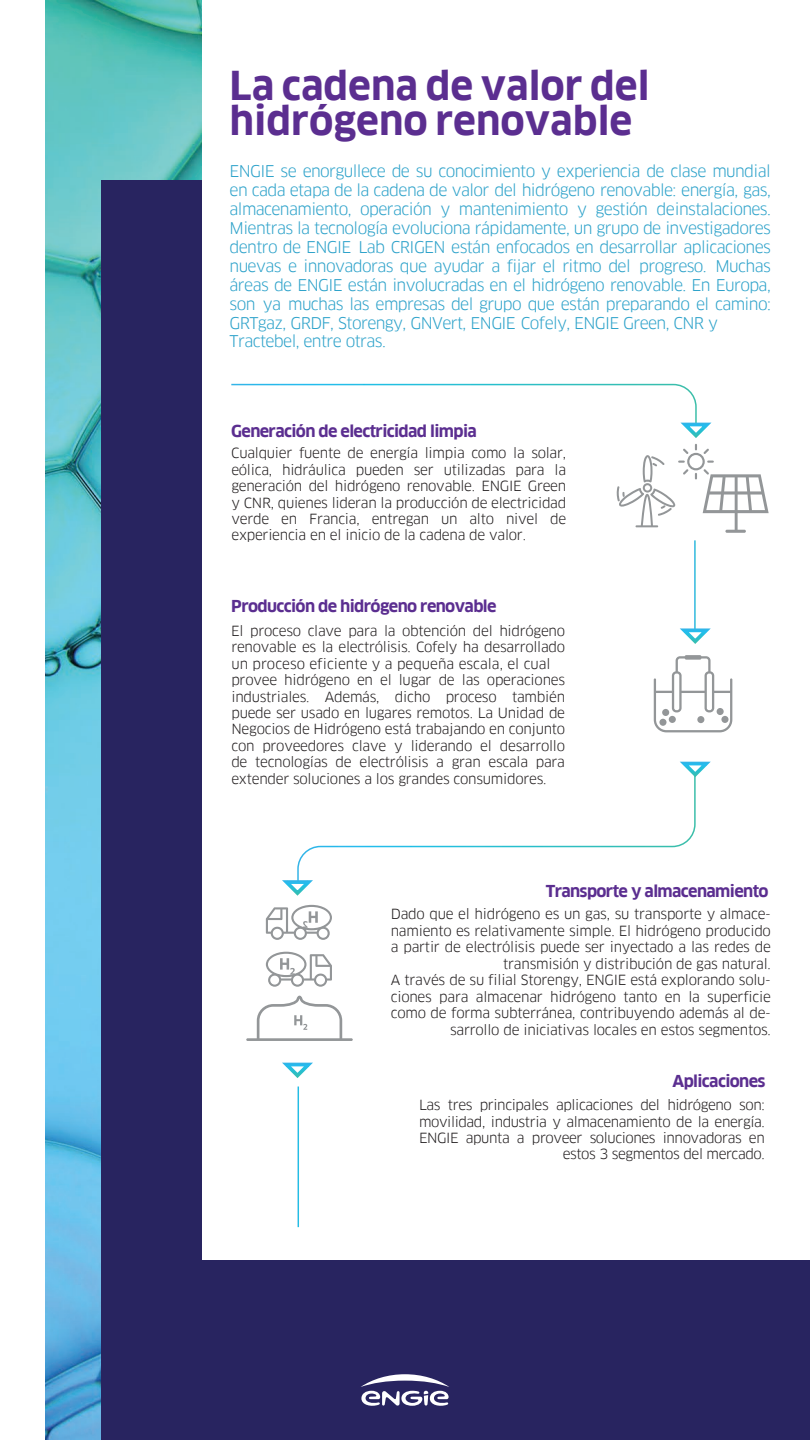
<style>
.page{position:relative;width:810px;height:1440px;background:#fff}
.page>*{position:absolute;margin:0;border:0;box-sizing:border-box;transform-origin:0 0}
.t1{font:700 38.92px/35px "Clan";color:#5b2e90}
.t2{font:700 16.12px "Clan";letter-spacing:-.04em;color:#5b2e90}
.t3{font:15.83px/19px "Clan";letter-spacing:-.04em;color:#2da2ca}
.t4{font:13.73px/16.4px "Clan";letter-spacing:-.02em;color:#211d1e;text-align:right}
</style>
<div class="page">
<img style="left:46px;top:0;width:156px;height:1440px">
<div style="left:101px;top:180px;width:709px;height:1260px;background:#282460"></div>
<div style="left:202px;top:0;width:608px;height:1260px;background:#fff"></div>
<svg style="left:361px;top:1374px;width:88px;height:32px"></svg>
<svg style="left:654px;top:655px;width:78px;height:77px"></svg>
<div style="left:662px;top:709px;width:7px;height:7px;background:#939698;border-radius:50%"></div>
<div style="left:669px;top:716px;width:7px;height:7px;background:#939698;border-radius:50%"></div>
<div style="left:659px;top:719px;width:8px;height:7px;background:#939698;border-radius:50%"></div>
<div style="left:697px;top:716px;width:7px;height:7px;background:#939698;border-radius:50%"></div>
<div style="left:717px;top:708px;width:7px;height:7px;background:#939698;border-radius:50%"></div>
<div style="left:721px;top:716px;width:8px;height:7px;background:#939698;border-radius:50%"></div>
<svg style="left:266px;top:952px;width:66px;height:35px"></svg>
<svg style="left:266px;top:905px;width:66px;height:35px"></svg>
<svg style="left:246px;top:996px;width:107px;height:45px"></svg>
<svg style="left:282px;top:1062px;width:31px;height:16px"></svg>
<svg style="left:231px;top:383px;width:538px;height:150px"></svg>
<svg style="left:680px;top:625px;width:31px;height:19px"></svg>
<svg style="left:282px;top:761px;width:429px;height:135px"></svg>
<h1 class="t1" style="left:230px;top:68px;width:422px">La cadena de valor del hidrógeno renovable</h1>
<p class="t3" style="left:230px;top:161px;width:543px">ENGIE se enorgullece de su conocimiento y experiencia de clase mundial en cada etapa de la cadena de valor del hidrógeno renovable: energía, gas, almacenamiento, operación y mantenimiento y gestión deinstalaciones.<br>Mientras la tecnología evoluciona rápidamente, un grupo de investigadores dentro de ENGIE Lab CRIGEN están enfocados en desarrollar aplicaciones nuevas e innovadoras que ayudar a fijar el ritmo del progreso. Muchas áreas de ENGIE están involucradas en el hidrógeno renovable. En Europa, son ya muchas las empresas del grupo que están preparando el camino:<br>GRTgaz, GRDF, Storengy, GNVert, ENGIE Cofely, ENGIE Green, CNR y Tractebel, entre otras.</p>
<p class="t2" style="left:231px;top:422px;width:247px">Generación de electricidad limpia</p>
<p class="t4" style="left:231px;top:445px;width:337px;text-align:justify">Cualquier fuente de energía limpia como la solar, eólica, hidráulica pueden ser utilizadas para la generación del hidrógeno renovable. ENGIE Green y CNR, quienes lideran la producción de electricidad verde en Francia, entregan un alto nivel de experiencia en el inicio de la cadena de valor.</p>
<p class="t2" style="left:231px;top:598px;width:267px">Producción de hidrógeno renovable</p>
<p class="t4" style="left:231px;top:623px;width:335px;text-align:left">El proceso clave para la obtención del hidrógeno renovable es la electrólisis. Cofely ha desarrollado un proceso eficiente y a pequeña escala, el cual provee hidrógeno en el lugar de las operaciones industriales. Además, dicho proceso también puede ser usado en lugares remotos. La Unidad de Negocios de Hidrógeno está trabajando en conjunto con proveedores clave y liderando el desarrollo de tecnologías de electrólisis a gran escala para extender soluciones a los grandes consumidores.</p>
<p class="t2" style="left:546px;top:882px;width:224px">Transporte y almacenamiento</p>
<p class="t4" style="left:391px;top:906px;width:382px">Dado que el hidrógeno es un gas, su transporte y almace&shy;namiento es relativamente simple. El hidrógeno producido a partir de electrólisis puede ser inyectado a las redes de transmisión y distribución de gas natural.<br>A través de su filial Storengy, ENGIE está explorando solu&shy;ciones para almacenar hidrógeno tanto en la superficie como de forma subterránea, contribuyendo además al de&shy;sarrollo de iniciativas locales en estos segmentos.</p>
<p class="t2" style="left:672px;top:1072px;width:95px">Aplicaciones</p>
<p class="t4" style="left:419px;top:1097px;width:347px">Las tres principales aplicaciones del hidrógeno son: movilidad, industria y almacenamiento de la energía.<br>ENGIE apunta a proveer soluciones innovadoras en estos 3 segmentos del mercado.</p>
</div>
